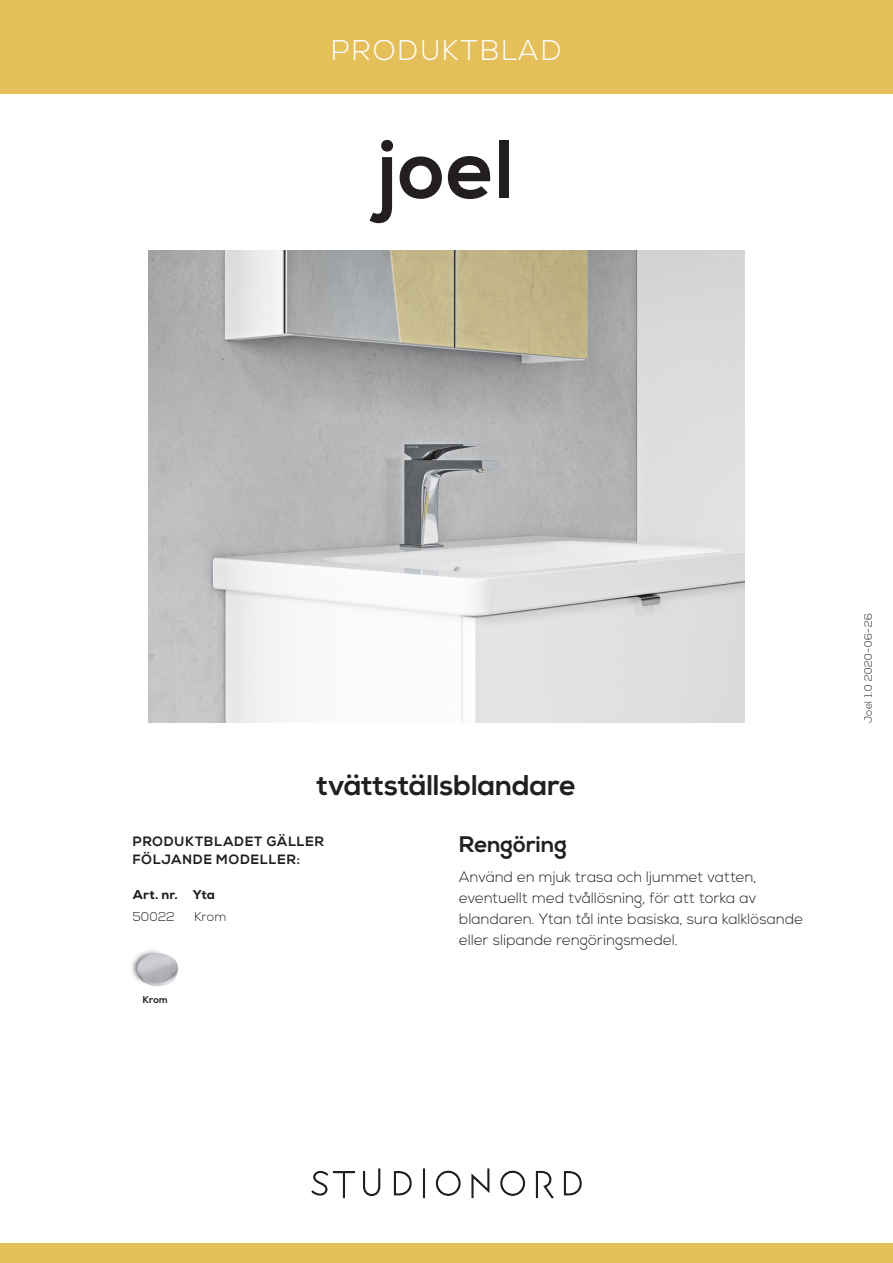
<style>
.page{position:relative;width:893px;height:1263px;background:#fff}
.page>*{position:absolute;margin:0;border:0;box-sizing:border-box;transform-origin:0 0}
.Ingress_centrerat{font:700 82.5px "Nexa";color:#231f20}
.t1{font:700 28.5px "Nexa";color:#231f20}
.Ingress_centrerat-2{font:300 28.5px "Nexa";letter-spacing:.08em;color:#fff}
.t2{font:700 22.5px "Nexa";color:#231f20}
.sid_2_fakta{font:300 15px/21px "Nexa";letter-spacing:.01em;color:#231f20}
.sid_2_fakta-2{font:700 13.5px/18px "Nexa";letter-spacing:.065em;color:#231f20}
.sid_2_fakta-3{font:800 12.75px "Nexa";letter-spacing:.015em;color:#231f20}
.sid_2_fakta-4{font:300 12.75px "Nexa";letter-spacing:.015em;color:#231f20}
.versionsnummer{font:300 10.5px "Nexa";letter-spacing:.03em;color:#231f20}
.sid_2_material{font:700 9.75px "Nexa";color:#231f20}
</style>
<div class="page">
<div style="left:0;top:0;width:893px;height:94px;background:#e4bf5a"></div>
<div style="left:0;top:1244px;width:893px;height:19px;background:#e4bf5a"></div>
<img style="left:149px;top:251px;width:595px;height:472px">
<svg style="left:311px;top:1168px;width:271px;height:30px"></svg>
<img style="left:131px;top:950px;width:47px;height:36px">
<p class="Ingress_centrerat-2" style="left:331px;top:33px;width:232px">PRODUKTBLAD</p>
<p class="Ingress_centrerat" style="left:379px;top:122px;width:137px">joel</p>
<p class="t1" style="left:317px;top:769px;width:261px">tvättställsblandare</p>
<p class="sid_2_fakta-2" style="left:133px;top:832px;width:193px">PRODUKTBLADET GÄLLER<br>FÖLJANDE MODELLER:</p>
<p class="sid_2_fakta-3" style="left:133px;top:886px;width:84px">Art. nr. Yta</p>
<p class="sid_2_fakta-4" style="left:133px;top:909px;width:44px">50022</p>
<p class="sid_2_fakta-4" style="left:194px;top:909px;width:34px">Krom</p>
<p class="sid_2_material" style="left:143px;top:994px;width:27px">Krom</p>
<p class="t2" style="left:459px;top:832px;width:109px">Rengöring</p>
<p class="sid_2_fakta" style="left:459px;top:867px;width:346px">Använd en mjuk trasa och ljummet vatten, eventuellt med tvållösning, för att torka av blandaren. Ytan tål inte basiska, sura kalklösande eller slipande rengöringsmedel.</p>
<p class="versionsnummer" style="left:862px;top:723px;width:111px;rotate:-90deg">Joel 1.0 2020-06-26</p>
</div>
